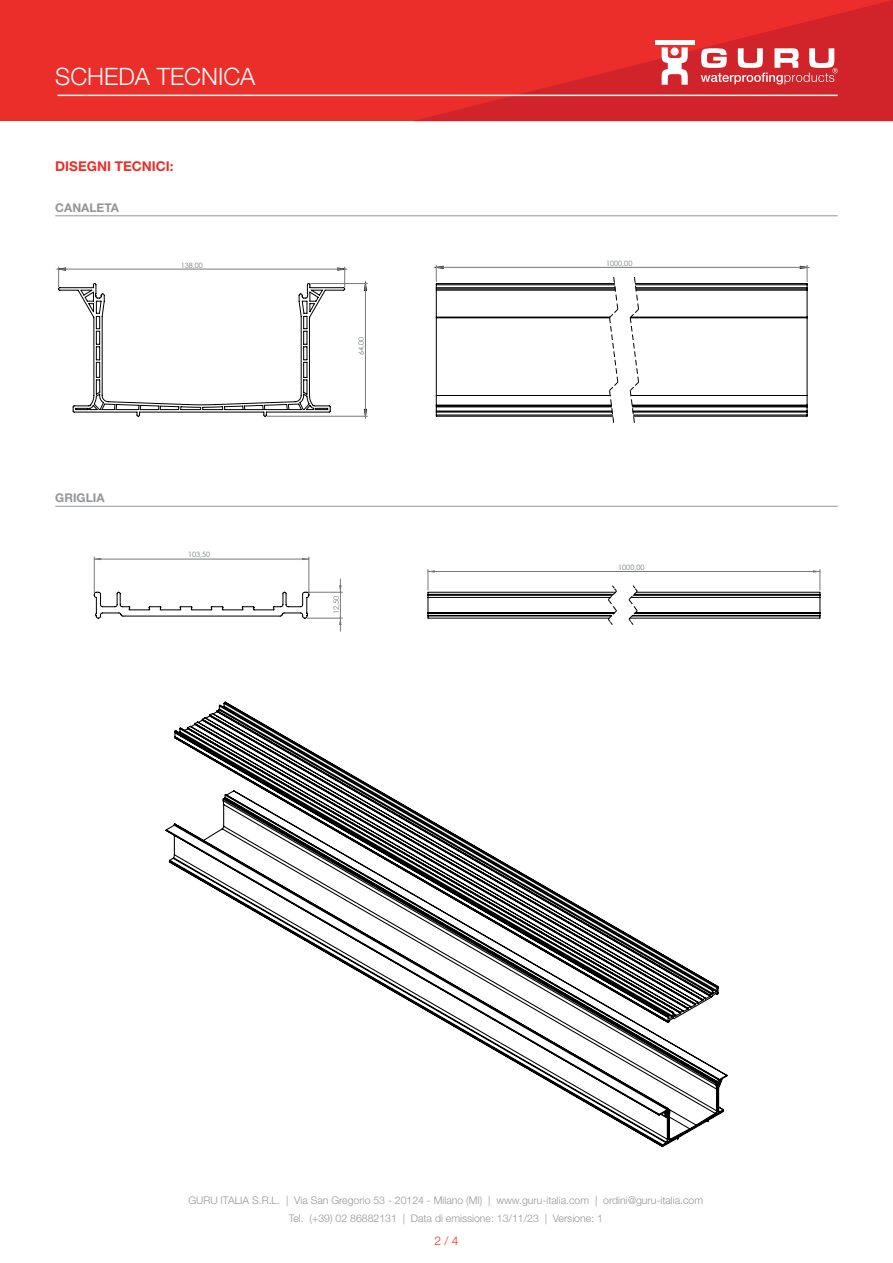
<style>
.page{position:relative;width:893px;height:1263px;background:#fff}
.page>*{position:absolute;margin:0;border:0;box-sizing:border-box;transform-origin:0 0}
.t1{font:300 24px "Helvetica Neue LT Std";color:#fff}
.t2{font:700 13.5px "Helvetica Neue LT Std";color:#eb2e29}
.t3{font:700 12px "Helvetica Neue LT Std";color:#939598}
.t4{font:300 12px "Helvetica Neue LT Std";color:#eb2e29}
.t5{font:300 10.5px/18px "Helvetica Neue LT Std";color:#939598;text-align:center}
.t6{font:7.35px "Century Gothic";color:#75797b}
</style>
<div class="page">
<div style="left:0;top:0;width:893px;height:121px;background:#eb2e29"></div>
<svg style="left:412px;top:0;width:481px;height:121px"></svg>
<hr style="left:57px;top:95px;width:781px;height:1px;background:#fff">
<svg style="left:701px;top:48px;width:137px;height:36px;background:#e06c70"></svg>
<div style="left:655px;top:40px;width:39px;height:5px;background:#fff"></div>
<svg style="left:661px;top:47px;width:27px;height:38px"></svg>
<hr style="left:55px;top:215px;width:783px;height:1px;background:#939598">
<hr style="left:55px;top:506px;width:783px;height:1px;background:#939598">
<hr style="left:309px;top:557px;width:1px;height:36px;background:#75797b">
<hr style="left:94px;top:557px;width:1px;height:36px;background:#75797b">
<svg style="left:94px;top:558px;width:727px;height:73px"></svg>
<svg style="left:58px;top:265px;width:750px;height:158px"></svg>
<svg style="left:165px;top:701px;width:563px;height:447px"></svg>
<h1 class="t1" style="left:55px;top:62px;width:202px">SCHEDA TECNICA</h1>
<p class="t2" style="left:55px;top:158px;width:120px">DISEGNI TECNICI:</p>
<p class="t3" style="left:55px;top:200px;width:65px">CANALETA</p>
<p class="t6" style="left:181px;top:260px;width:24px">138,00</p>
<p class="t3" style="left:55px;top:491px;width:51px">GRIGLIA</p>
<p class="t6" style="left:188px;top:550px;width:24px">103,50</p>
<p class="t6" style="left:356px;top:355px;width:20px;rotate:-90deg">64,00</p>
<p class="t6" style="left:331px;top:614px;width:20px;rotate:-90deg">12,50</p>
<p class="t6" style="left:606px;top:258px;width:28px">1000,00</p>
<p class="t6" style="left:618px;top:562px;width:28px">1000,00</p>
<p class="t5" style="left:188px;top:1191px;width:516px">GURU ITALIA S.R.L. | Via San Gregorio 53 - 20124 - Milano (MI) | www.guru-italia.com | ordini@guru-italia.com<br>Tel. (+39) 02 86882131 | Data di emissione: 13/11/23 | Versione: 1</p>
<p class="t4" style="left:434px;top:1233px;width:26px">2 / 4</p>
</div>
